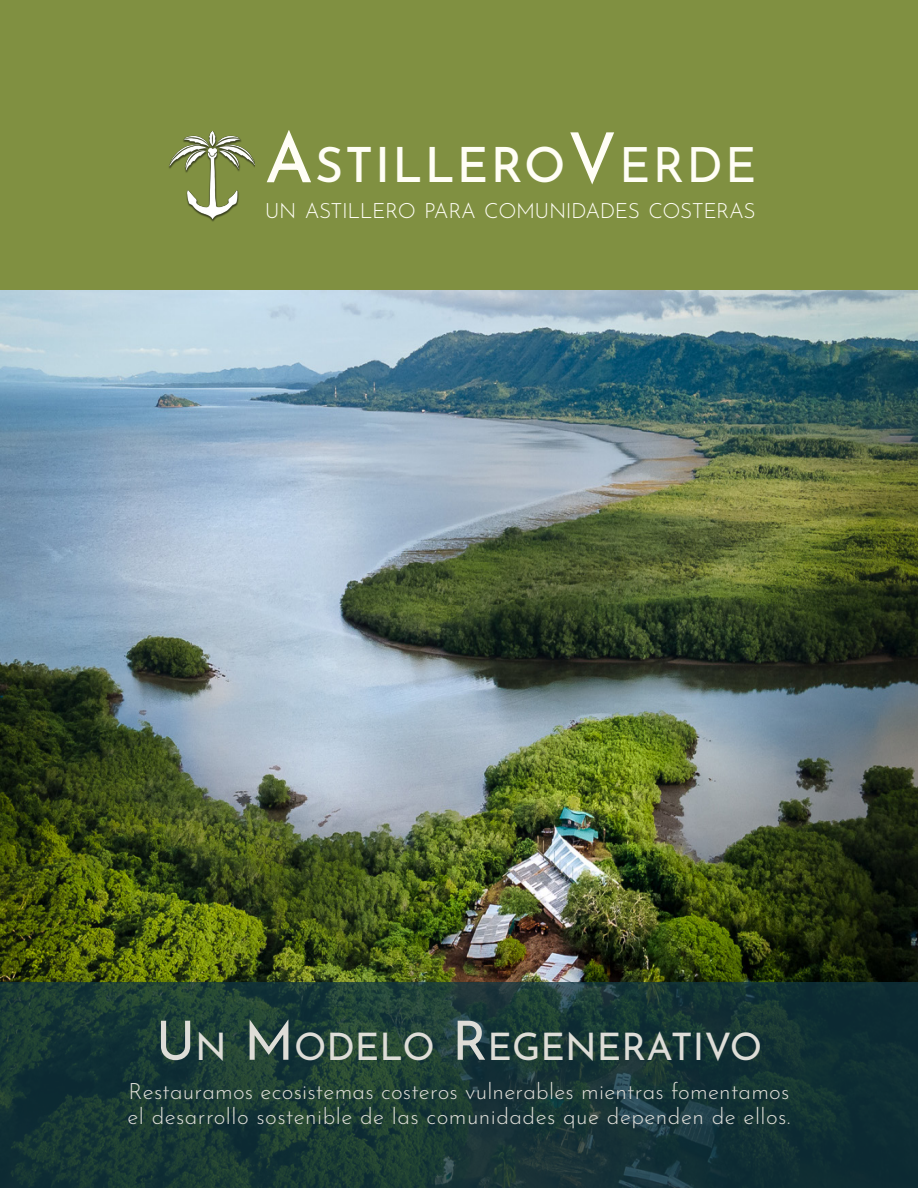
<style>
.page{position:relative;width:918px;height:1188px;background:#fff}
.page>*{position:absolute;margin:0;border:0;box-sizing:border-box;transform-origin:0 0}
.t1{font:500 48.3px "Josefin Sans";letter-spacing:.045em;color:#fffef6}
.t2{font:37.8px "Josefin Sans";color:#deddd7}
.t3{font:300 22.5px/25.5px "Josefin Sans";letter-spacing:.01em;color:#deddd7}
.t4{font:300 21px "Josefin Sans";letter-spacing:-.02em;color:#fffef6}
.s1{font-size:69px}
.s2{font-weight:400;font-size:69px}
.s3{font-weight:400}
.s4{font-size:54px}
</style>
<div class="page">
<img style="left:0;top:290px;width:918px;height:692px">
<svg style="left:0;top:982px;width:918px;height:206px;background:#183735"></svg>
<div style="left:0;top:0;width:918px;height:290px;background:#809041"></div>
<img style="left:169px;top:131px;width:85px;height:91px">
<h1 class="t1" style="left:265px;top:129px;width:493px"><span class="s1">A</span>STILLERO<span class="s2">V</span><span class="s3">ERDE</span></h1>
<p class="t4" style="left:265px;top:195px;width:492px">UN ASTILLERO PARA COMUNIDADES COSTERAS</p>
<h2 class="t2" style="left:156px;top:1018px;width:608px"><span class="s4">U</span>N <span class="s4">M</span>ODELO <span class="s4">R</span>EGENERATIVO</h2>
<p class="t3" style="left:127px;top:1076px;width:665px">Restauramos ecosistemas costeros vulnerables mientras fomentamos el desarrollo sostenible de las comunidades que dependen de ellos.</p>
</div>
